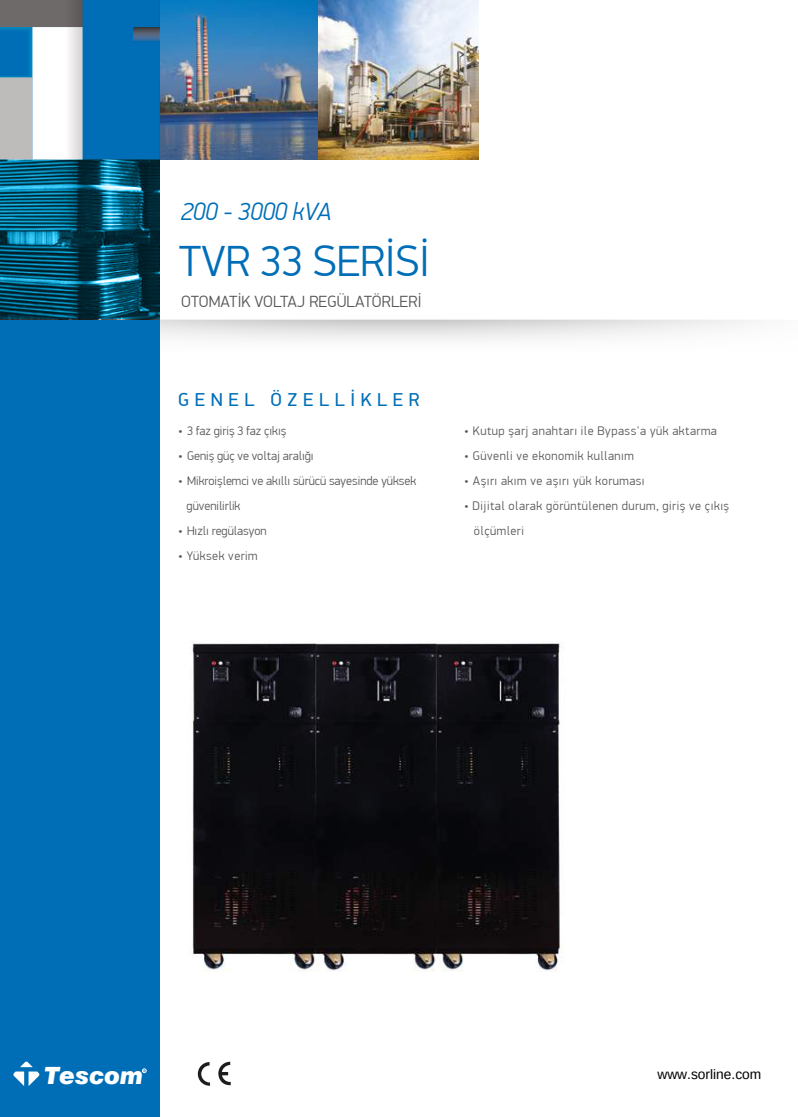
<style>
.page{position:relative;width:798px;height:1117px;background:#fff}
.page>*{position:absolute;margin:0;border:0;box-sizing:border-box;transform-origin:0 0}
.t1{font:300 43.75px "PF Din Display Pro";color:#006eb7}
.t2{font:italic 300 25px "PF Din Display Pro";color:#006eb7}
.t3{font:italic 900 23.75px "Swiss 721 BT";color:#fff}
.t4{font:18.75px "PF Din Display Pro";letter-spacing:.3em;color:#006eb7}
.t5{font:300 16.25px "PF Din Display Pro";letter-spacing:.005em;color:#575756}
.t6{font:13.75px "Arimo";color:#000}
.t7{font:300 12.5px/25px "PF Din Display Pro";letter-spacing:.04em;color:#575756}
.t8{font:300 12.5px/25px "PF Din Display Pro";color:#575756}
.t9{font:700 2.88px "Arial";color:#fff}
</style>
<div class="page">
<img style="left:159px;top:597px;width:404px;height:410px">
<img style="left:159px;top:0;width:319px;height:159px">
<svg style="left:159px;top:319px;width:597px;height:36px"></svg>
<svg style="left:198px;top:1062px;width:12px;height:23px"></svg>
<svg style="left:218px;top:1061px;width:13px;height:24px"></svg>
<div style="left:0;top:0;width:159px;height:1116px;background:#006eb7"></div>
<svg style="left:13px;top:1061px;width:27px;height:24px"></svg>
<svg style="left:142px;top:1068px;width:4px;height:4px"></svg>
<svg style="left:0;top:0;width:159px;height:159px"></svg>
<svg style="left:0;top:159px;width:159px;height:160px;background:#07556f"></svg>
<h2 class="t2" style="left:181px;top:197px;width:152px">200 - 3000 kVA</h2>
<h1 class="t1" style="left:179px;top:236px;width:252px">TVR 33 SERİSİ</h1>
<h3 class="t5" style="left:181px;top:291px;width:242px">OTOMATİK VOLTAJ REGÜLATÖRLERİ</h3>
<h3 class="t4" style="left:178px;top:388px;width:243px">GENEL ÖZELLİKLER</h3>
<p class="t8" style="left:178px;top:418px;width:110px">• 3 faz giriş 3 faz çıkış</p>
<p class="t8" style="left:178px;top:443px;width:137px">• Geniş güç ve voltaj aralığı</p>
<p class="t8" style="left:186px;top:468px;width:231px;text-indent:-8px">• Mikroişlemci ve akıllı sürücü sayesinde yüksek güvenilirlik</p>
<p class="t8" style="left:178px;top:518px;width:90px">• Hızlı regülasyon</p>
<p class="t7" style="left:178px;top:543px;width:81px">• Yüksek verim</p>
<p class="t7" style="left:464px;top:418px;width:254px">• Kutup şarj anahtarı ile Bypass'a yük aktarma</p>
<p class="t7" style="left:464px;top:443px;width:171px">• Güvenli ve ekonomik kullanım</p>
<p class="t7" style="left:464px;top:468px;width:182px">• Aşırı akım ve aşırı yük koruması</p>
<p class="t7" style="left:474px;top:493px;width:257px;text-indent:-10px">• Dijital olarak görüntülenen durum, giriş ve çıkış ölçümleri</p>
<h3 class="t3" style="left:45px;top:1061px;width:100px">Tescom</h3>
<p class="t9" style="left:143px;top:1068px;width:4px">R</p>
<p class="t6" style="left:657px;top:1066px;width:105px">www.sorline.com</p>
</div>
